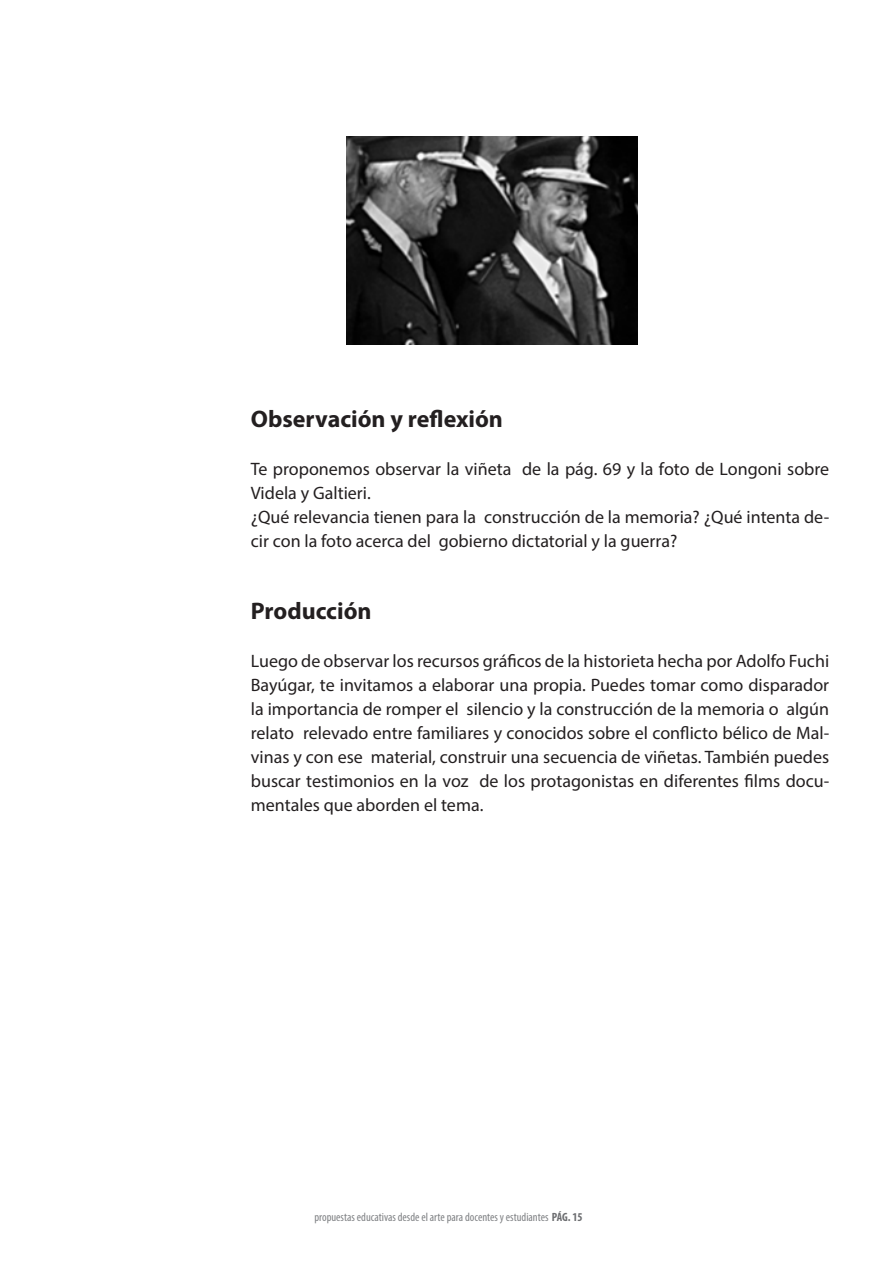
<style>
.page{position:relative;width:893px;height:1263px;background:#fff}
.page>*{position:absolute;margin:0;border:0;box-sizing:border-box;transform-origin:0 0}
.t1{font:700 24px "Myriad Pro";color:#231f20}
.t2{font:18px/24px "Myriad Pro";color:#231f20}
.t3{font:condensed 12px "Myriad Pro";color:#808285}
.s1{font-weight:700;color:#6c6d70}
</style>
<div class="page">
<img style="left:347px;top:136px;width:291px;height:208px">
<p class="t1" style="left:251px;top:404px;width:254px">Observación y reflexión</p>
<p class="t2" style="left:251px;top:457px;width:580px">Te proponemos observar la viñeta de la pág. 69 y la foto de Longoni sobre<br>Videla y Galtieri.</p>
<p class="t2" style="left:251px;top:505px;width:580px">¿Qué relevancia tienen para la construcción de la memoria? ¿Qué intenta de&shy;cir con la foto acerca del gobierno dictatorial y la guerra?</p>
<p class="t1" style="left:251px;top:596px;width:122px">Producción</p>
<p class="t2" style="left:251px;top:649px;width:580px;text-align:justify">Luego de observar los recursos gráficos de la historieta hecha por Adolfo Fuchi Bayúgar, te invitamos a elaborar una propia. Puedes tomar como disparador la importancia de romper el silencio y la construcción de la memoria o algún relato relevado entre familiares y conocidos sobre el conflicto bélico de Mal&shy;vinas y con ese material, construir una secuencia de viñetas. También puedes buscar testimonios en la voz de los protagonistas en diferentes films docu&shy;mentales que aborden el tema.</p>
<p class="t3" style="left:315px;top:1210px;width:270px">propuestas educativas desde el arte para docentes y estudiantes <span class="s1">PÁG. 15</span></p>
</div>
